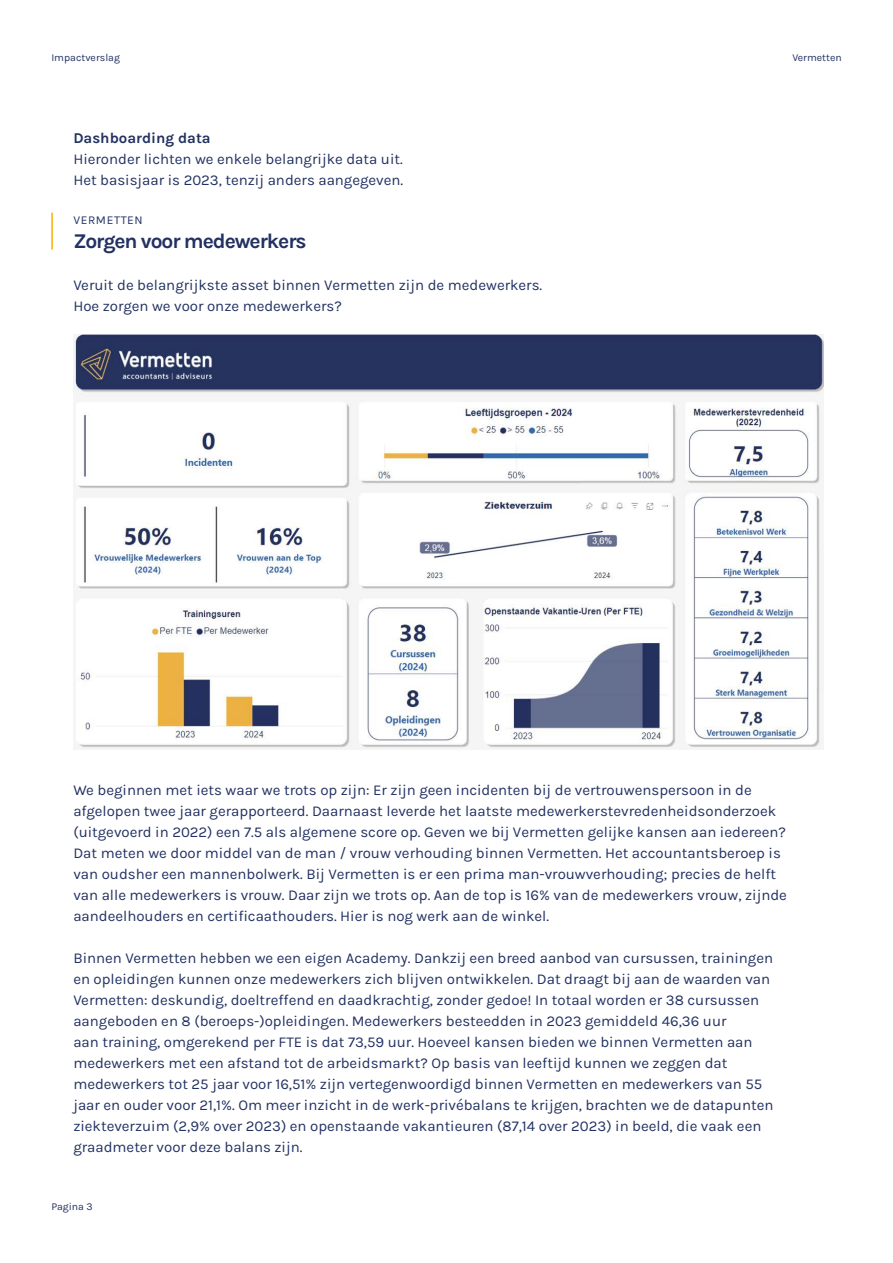
<style>
.page{position:relative;width:893px;height:1263px;background:#fff}
.page>*{position:absolute;margin:0;border:0;box-sizing:border-box;transform-origin:0 0}
.t1{font:700 21px "Karla";letter-spacing:-.05em;color:#223161}
.t2{font:15px/21px "Karla";color:#223161}
.t3{font:700 15px "Karla";color:#223161}
.t4{font:12px "Karla";letter-spacing:.05em;color:#223161}
.t5{font:10.5px "Karla";color:#223161}
</style>
<div class="page">
<img style="left:73px;top:334px;width:750px;height:414px">
<hr style="left:51px;top:213px;width:2px;height:37px;background:#f6b100">
<p class="t5" style="left:51px;top:50px;width:70px">Impactverslag</p>
<p class="t3" style="left:73px;top:128px;width:139px">Dashboarding data</p>
<p class="t2" style="left:73px;top:148px;width:331px">Hieronder lichten we enkele belangrijke data uit.<br>Het basisjaar is 2023, tenzij anders aangegeven.</p>
<p class="t4" style="left:73px;top:212px;width:71px">VERMETTEN</p>
<h1 class="t1" style="left:73px;top:227px;width:235px">Zorgen voor medewerkers</h1>
<p class="t2" style="left:73px;top:274px;width:470px">Veruit de belangrijkste asset binnen Vermetten zijn de medewerkers.<br>Hoe zorgen we voor onze medewerkers?</p>
<p class="t5" style="left:792px;top:50px;width:51px">Vermetten</p>
<p class="t2" style="left:73px;top:778px;width:715px">We beginnen met iets waar we trots op zijn: Er zijn geen incidenten bij de vertrouwenspersoon in de afgelopen twee jaar gerapporteerd. Daarnaast leverde het laatste medewerkerstevredenheidsonderzoek (uitgevoerd in 2022) een 7.5 als algemene score op. Geven we bij Vermetten gelijke kansen aan iedereen?<br>Dat meten we door middel van de man / vrouw verhouding binnen Vermetten. Het accountantsberoep is van oudsher een mannenbolwerk. Bij Vermetten is er een prima man-vrouwverhouding; precies de helft van alle medewerkers is vrouw. Daar zijn we trots op. Aan de top is 16% van de medewerkers vrouw, zijnde aandeelhouders en certificaathouders. Hier is nog werk aan de winkel.</p>
<p class="t2" style="left:73px;top:946px;width:702px">Binnen Vermetten hebben we een eigen Academy. Dankzij een breed aanbod van cursussen, trainingen en opleidingen kunnen onze medewerkers zich blijven ontwikkelen. Dat draagt bij aan de waarden van Vermetten: deskundig, doeltreffend en daadkrachtig, zonder gedoe! In totaal worden er 38 cursussen aangeboden en 8 (beroeps-)opleidingen. Medewerkers besteedden in 2023 gemiddeld 46,36 uur<br>aan training, omgerekend per FTE is dat 73,59 uur. Hoeveel kansen bieden we binnen Vermetten aan medewerkers met een afstand tot de arbeidsmarkt? Op basis van leeftijd kunnen we zeggen dat medewerkers tot 25 jaar voor 16,51% zijn vertegenwoordigd binnen Vermetten en medewerkers van 55 jaar en ouder voor 21,1%. Om meer inzicht in de werk-privébalans te krijgen, brachten we de datapunten ziekteverzuim (2,9% over 2023) en openstaande vakantieuren (87,14 over 2023) in beeld, die vaak een graadmeter voor deze balans zijn.</p>
<p class="t5" style="left:51px;top:1199px;width:43px">Pagina 3</p>
</div>
